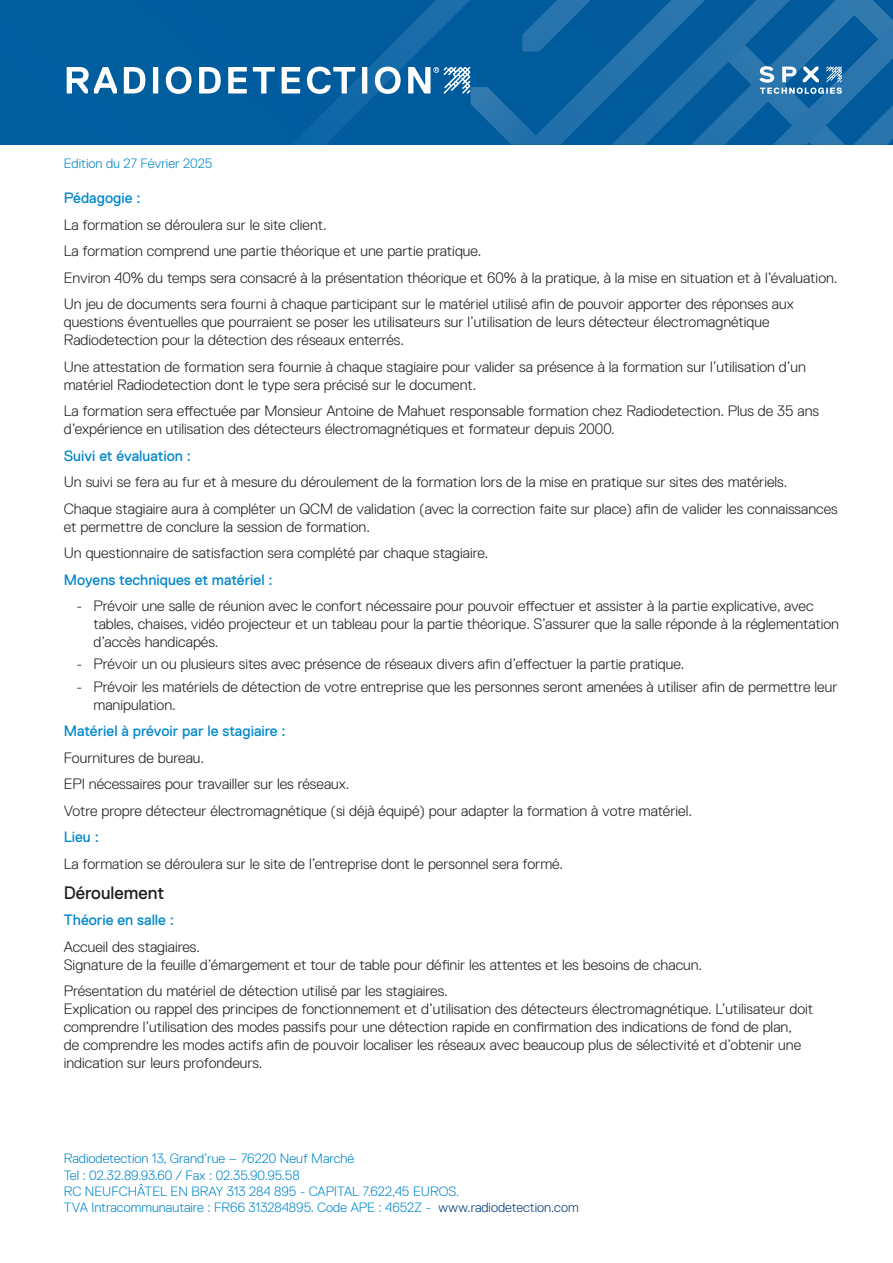
<style>
.page{position:relative;width:893px;height:1263px;background:#fff}
.page>*{position:absolute;margin:0;border:0;box-sizing:border-box;transform-origin:0 0}
.t1{font:18px "Replica Std";color:#1d1d1b}
.t2{font:300 15px/18px "Replica Std";color:#1d1d1b}
.t3{font:15px "Replica Std";color:#0087cc}
.t4{font:300 13.5px/16.2px "Replica Std";color:#0087cc}
.s1{color:#003e78}
</style>
<div class="page">
<div style="left:0;top:0;width:893px;height:145px;background:#005a9b"></div>
<svg style="left:67px;top:67px;width:50px;height:26px"></svg>
<svg style="left:124px;top:67px;width:21px;height:26px"></svg>
<svg style="left:153px;top:67px;width:5px;height:26px"></svg>
<svg style="left:166px;top:67px;width:26px;height:27px"></svg>
<svg style="left:199px;top:67px;width:22px;height:26px"></svg>
<svg style="left:228px;top:67px;width:19px;height:26px"></svg>
<svg style="left:253px;top:67px;width:22px;height:26px"></svg>
<svg style="left:282px;top:0;width:611px;height:145px"></svg>
<p class="t4" style="left:64px;top:155px;width:150px">Edition du 27 Février 2025</p>
<p class="t3" style="left:64px;top:190px;width:78px">Pédagogie :</p>
<p class="t2" style="left:64px;top:211px;width:775px;line-height:26.5px">La formation se déroulera sur le site client.<br>La formation comprend une partie théorique et une partie pratique.<br>Environ 40% du temps sera consacré à la présentation théorique et 60% à la pratique, à la mise en situation et à l’évaluation.<br>Un jeu de documents sera fourni à chaque participant sur le matériel utilisé afin de pouvoir apporter des réponses aux</p>
<p class="t2" style="left:64px;top:313px;width:707px">questions éventuelles que pourraient se poser les utilisateurs sur l’utilisation de leurs détecteur électromagnétique<br>Radiodetection pour la détection des réseaux enterrés.</p>
<p class="t2" style="left:64px;top:357px;width:744px">Une attestation de formation sera fournie à chaque stagiaire pour valider sa présence à la formation sur l’utilisation d’un matériel Radiodetection dont le type sera précisé sur le document.</p>
<p class="t2" style="left:64px;top:402px;width:757px">La formation sera effectuée par Monsieur Antoine de Mahuet responsable formation chez Radiodetection. Plus de 35 ans d’expérience en utilisation des détecteurs électromagnétiques et formateur depuis 2000.</p>
<p class="t3" style="left:64px;top:447px;width:129px">Suivi et évaluation :</p>
<p class="t2" style="left:64px;top:469px;width:775px;line-height:26.5px">Un suivi se fera au fur et à mesure du déroulement de la formation lors de la mise en pratique sur sites des matériels.<br>Chaque stagiaire aura à compléter un QCM de validation (avec la correction faite sur place) afin de valider les connaissances</p>
<p class="t2" style="left:64px;top:513px;width:426px;line-height:26.5px">et permettre de conclure la session de formation.<br>Un questionnaire de satisfaction sera complété par chaque stagiaire.</p>
<p class="t3" style="left:64px;top:571px;width:210px">Moyens techniques et matériel :</p>
<p class="t2" style="left:94px;top:597px;width:747px;text-indent:-17px">- Prévoir une salle de réunion avec le confort nécessaire pour pouvoir effectuer et assister à la partie explicative, avec tables, chaises, vidéo projecteur et un tableau pour la partie théorique. S’assurer que la salle réponde à la réglementation d’accès handicapés.</p>
<p class="t2" style="left:77px;top:655px;width:609px">- Prévoir un ou plusieurs sites avec présence de réseaux divers afin d’effectuer la partie pratique.</p>
<p class="t2" style="left:94px;top:677px;width:745px;text-indent:-17px">- Prévoir les matériels de détection de votre entreprise que les personnes seront amenées à utiliser afin de permettre leur manipulation.</p>
<p class="t3" style="left:64px;top:723px;width:223px">Matériel à prévoir par le stagiaire :</p>
<p class="t2" style="left:64px;top:744px;width:630px;line-height:26.5px">Fournitures de bureau.<br>EPI nécessaires pour travailler sur les réseaux.<br>Votre propre détecteur électromagnétique (si déjà équipé) pour adapter la formation à votre matériel.</p>
<p class="t3" style="left:64px;top:829px;width:37px">Lieu :</p>
<p class="t2" style="left:64px;top:855px;width:501px">La formation se déroulera sur le site de l’entreprise dont le personnel sera formé.</p>
<p class="t1" style="left:64px;top:883px;width:102px">Déroulement</p>
<p class="t3" style="left:64px;top:912px;width:112px">Théorie en salle :</p>
<p class="t2" style="left:64px;top:938px;width:640px">Accueil des stagiaires.<br>Signature de la feuille d’émargement et tour de table pour définir les attentes et les besoins de chacun.</p>
<p class="t2" style="left:64px;top:982px;width:751px">Présentation du matériel de détection utilisé par les stagiaires.<br>Explication ou rappel des principes de fonctionnement et d’utilisation des détecteurs électromagnétique. L’utilisateur doit comprendre l’utilisation des modes passifs pour une détection rapide en confirmation des indications de fond de plan,<br>de comprendre les modes actifs afin de pouvoir localiser les réseaux avec beaucoup plus de sélectivité et d’obtenir une indication sur leurs profondeurs.</p>
<p class="t4" style="left:64px;top:1151px;width:516px">Radiodetection 13, Grand’rue – 76220 Neuf Marché<br>Tel : 02.32.89.93.60 / Fax : 02.35.90.95.58<br>RC NEUFCHÂTEL EN BRAY 313 284 895 - CAPITAL 7.622,45 EUROS.<br>TVA Intracommunautaire : FR66 313284895. Code APE : 4652Z - <span class="s1">www.radiodetection.com</span></p>
</div>
